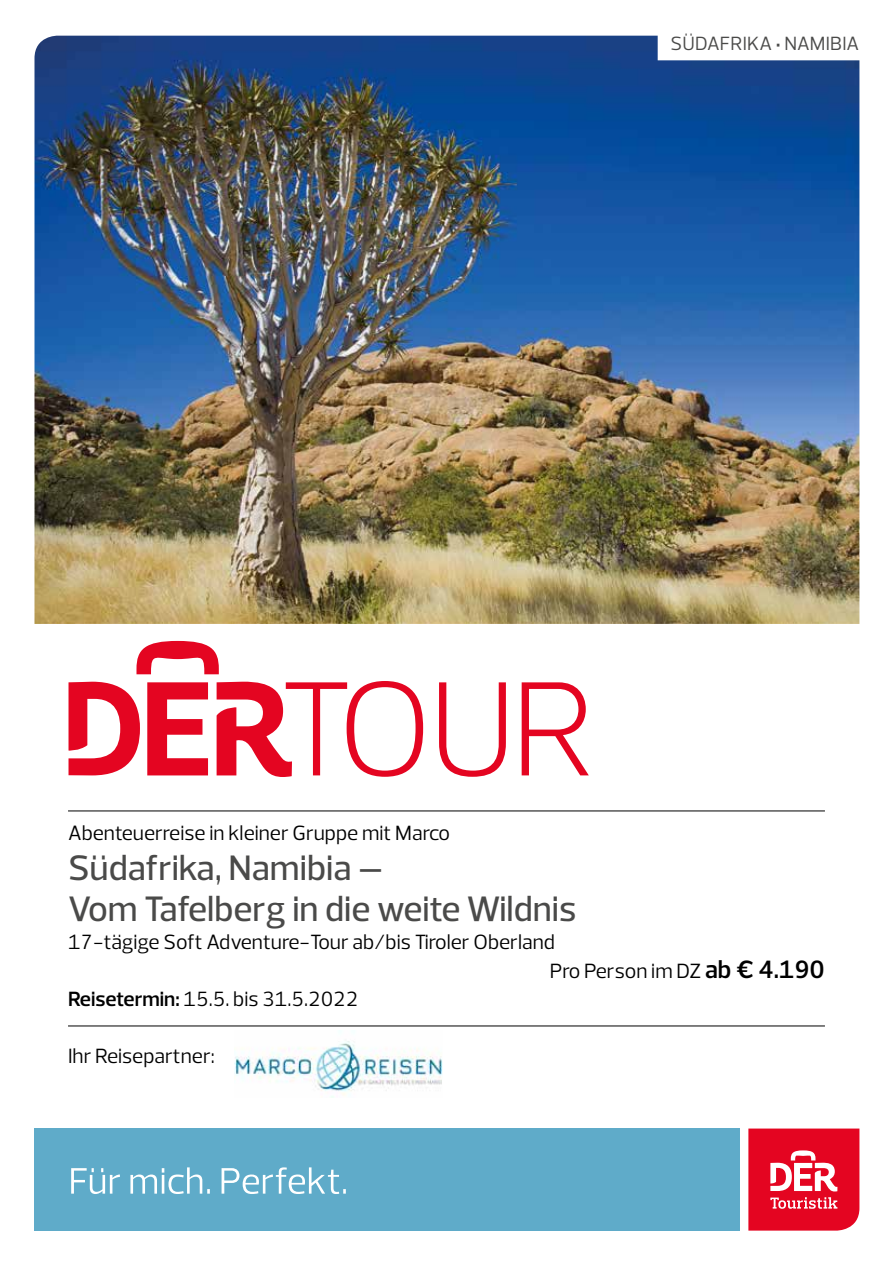
<style>
.page{position:relative;width:893px;height:1263px;background:#fff}
.page>*{position:absolute;margin:0;border:0;box-sizing:border-box;transform-origin:0 0}
.t1{font:500 36px/40.5px "Prelo";color:#4a4a49}
.t2{font:21px "Prelo";color:#000}
.t3{font:19.5px "Prelo";letter-spacing:.015em;color:#4a4a49}
.s1{font-weight:700}
.s2{font-weight:600;font-size:25.5px}
.s3{font-weight:600}
</style>
<div class="page">
<svg style="left:748px;top:1128px;width:111px;height:102px;background:#e82a42"></svg>
<div style="left:34px;top:1128px;width:706px;height:102px;background:#5fabc9"></div>
<svg style="left:71px;top:1167px;width:275px;height:27px"></svg>
<img style="left:34px;top:36px;width:825px;height:588px">
<div style="left:658px;top:31px;width:203px;height:29px;background:#fff"></div>
<svg style="left:69px;top:682px;width:71px;height:93px"></svg>
<svg style="left:136px;top:641px;width:83px;height:33px"></svg>
<svg style="left:147px;top:682px;width:61px;height:93px"></svg>
<svg style="left:217px;top:681px;width:206px;height:96px"></svg>
<svg style="left:439px;top:682px;width:67px;height:95px"></svg>
<svg style="left:522px;top:682px;width:67px;height:93px"></svg>
<hr style="left:68px;top:810px;width:757px;height:1px;background:#000">
<hr style="left:68px;top:1025px;width:757px;height:1px;background:#000">
<img style="left:234px;top:1030px;width:208px;height:68px">
<p class="t3" style="left:671px;top:32px;width:190px">SÜDAFRIKA <span class="s1">•</span> NAMIBIA</p>
<p class="t2" style="left:68px;top:820px;width:383px">Abenteuerreise in kleiner Gruppe mit Marco</p>
<h1 class="t1" style="left:68px;top:848px;width:510px">Südafrika, Namibia –<br>Vom Tafelberg in die weite Wildnis</h1>
<p class="t2" style="left:68px;top:929px;width:488px">17-tägige Soft Adventure-Tour ab/bis Tiroler Oberland</p>
<p class="t2" style="left:550px;top:958px;width:277px">Pro Person im DZ <span class="s2">ab € 4.190</span></p>
<p class="t2" style="left:68px;top:986px;width:292px"><span class="s3">Reisetermin:</span> 15.5. bis 31.5.2022</p>
<p class="t2" style="left:68px;top:1043px;width:148px">Ihr Reisepartner:</p>
</div>
